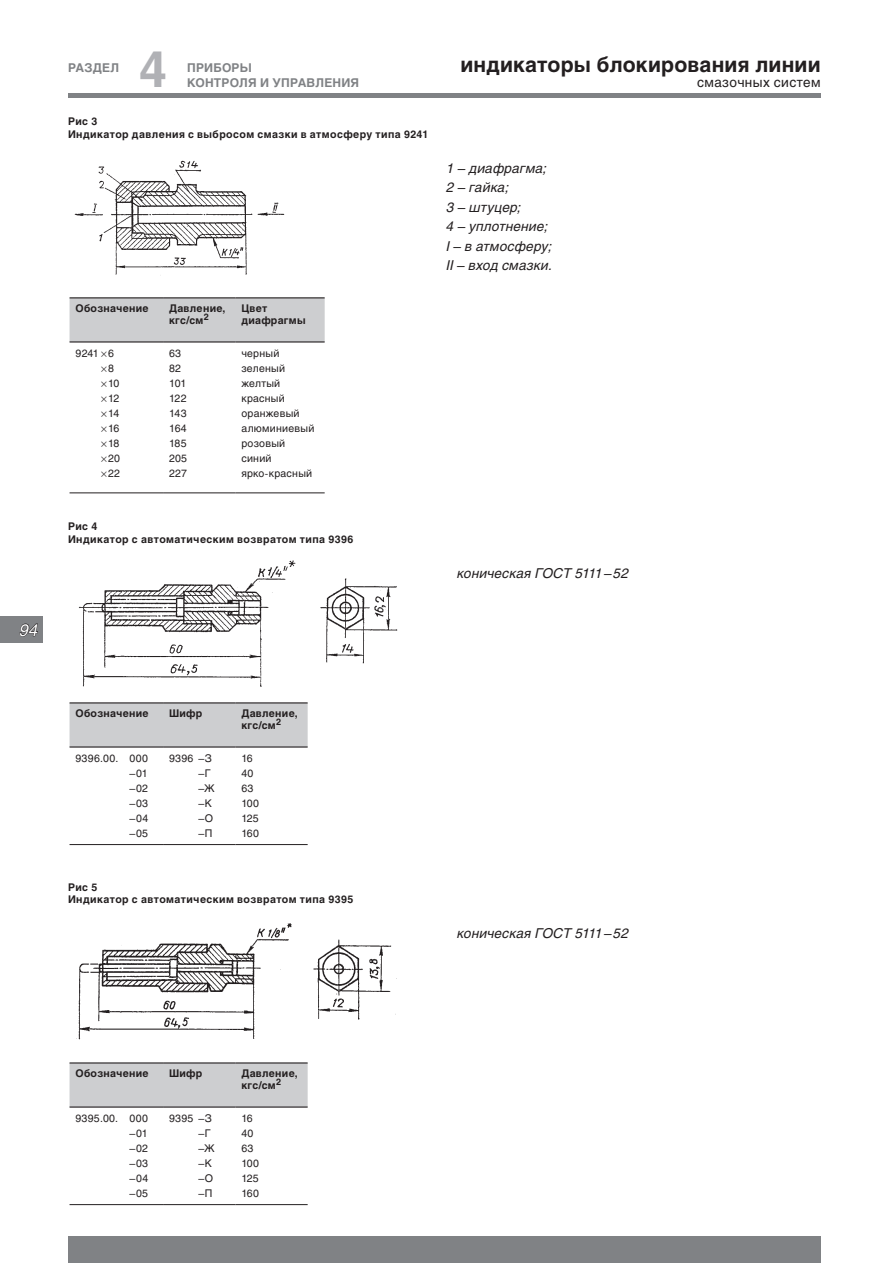
<style>
.page{position:relative;width:893px;height:1263px;background:#fff}
.page>*{position:absolute;margin:0;border:0;box-sizing:border-box;transform-origin:0 0}
.t1{font:700 49.5px "Helios";color:#b0b1b5}
.t2{font:700 21px "Helios";letter-spacing:.01em;color:#231f20}
.t3{font:italic 16.5px "Helios";color:#fff}
.t4{font:italic 13.5px/19.5px "Helios";letter-spacing:.015em;color:#231f20}
.t5{font:13.5px "Helios";letter-spacing:.03em;color:#231f20}
.t6{font:700 12px/15px "Helios";letter-spacing:.015em;color:#808285}
.t7{font:700 10.5px/12px "Helios";letter-spacing:.04em;color:#231f20}
.t8{font:10.5px/15px "Helios";letter-spacing:.025em;color:#231f20}
.t9{font:10.5px/15px "Helios";letter-spacing:-.03em;color:#231f20}
</style>
<div class="page">
<hr style="left:68px;top:94px;width:753px;height:4px;background:#808285">
<div style="left:68px;top:1236px;width:753px;height:27px;background:#808285"></div>
<div style="left:0;top:616px;width:43px;height:27px;background:#808285"></div>
<svg style="left:20px;top:623px;width:18px;height:13px"></svg>
<img style="left:74px;top:160px;width:211px;height:116px">
<img style="left:78px;top:560px;width:320px;height:127px">
<img style="left:76px;top:923px;width:321px;height:117px">
<div style="left:70px;top:298px;width:255px;height:43px;background:#cdced0"></div>
<hr style="left:70px;top:297px;width:93px;height:1px;background:#231f20">
<hr style="left:163px;top:297px;width:72px;height:1px;background:#231f20">
<hr style="left:235px;top:297px;width:90px;height:1px;background:#231f20">
<hr style="left:70px;top:341px;width:93px;height:1px;background:#231f20">
<hr style="left:163px;top:341px;width:72px;height:1px;background:#231f20">
<hr style="left:235px;top:341px;width:90px;height:1px;background:#231f20">
<hr style="left:70px;top:492px;width:93px;height:1px;background:#231f20">
<hr style="left:163px;top:492px;width:72px;height:1px;background:#231f20">
<hr style="left:235px;top:492px;width:90px;height:1px;background:#231f20">
<div style="left:70px;top:703px;width:238px;height:43px;background:#cdced0"></div>
<hr style="left:70px;top:702px;width:93px;height:1px;background:#231f20">
<hr style="left:163px;top:702px;width:72px;height:1px;background:#231f20">
<hr style="left:235px;top:702px;width:73px;height:1px;background:#231f20">
<hr style="left:70px;top:746px;width:93px;height:1px;background:#231f20">
<hr style="left:163px;top:746px;width:72px;height:1px;background:#231f20">
<hr style="left:235px;top:746px;width:73px;height:1px;background:#231f20">
<hr style="left:70px;top:844px;width:93px;height:1px;background:#231f20">
<hr style="left:163px;top:844px;width:72px;height:1px;background:#231f20">
<hr style="left:235px;top:844px;width:73px;height:1px;background:#231f20">
<div style="left:70px;top:1063px;width:238px;height:43px;background:#cdced0"></div>
<hr style="left:70px;top:1062px;width:93px;height:1px;background:#231f20">
<hr style="left:163px;top:1062px;width:72px;height:1px;background:#231f20">
<hr style="left:235px;top:1062px;width:73px;height:1px;background:#231f20">
<hr style="left:70px;top:1106px;width:93px;height:1px;background:#231f20">
<hr style="left:163px;top:1106px;width:72px;height:1px;background:#231f20">
<hr style="left:235px;top:1106px;width:73px;height:1px;background:#231f20">
<hr style="left:70px;top:1204px;width:93px;height:1px;background:#231f20">
<hr style="left:163px;top:1204px;width:72px;height:1px;background:#231f20">
<hr style="left:235px;top:1204px;width:73px;height:1px;background:#231f20">
<h3 class="t3" style="left:20px;top:620px;width:20px">94</h3>
<h1 class="t1" style="left:139px;top:41px;width:29px">4</h1>
<p class="t6" style="left:68px;top:61px;width:53px">РАЗДЕЛ</p>
<p class="t6" style="left:187px;top:61px;width:174px">ПРИБОРЫ<br>КОНТРОЛЯ И УПРАВЛЕНИЯ</p>
<p class="t7" style="left:68px;top:115px;width:362px;line-height:12.6px">Рис 3<br>Индикатор давления с выбросом смазки в атмосферу типа 9241</p>
<p class="t7" style="left:76px;top:302px;width:75px">Обозначение</p>
<p class="t7" style="left:169px;top:302px;width:58px">Давление, кгс/см<sup>2</sup></p>
<p class="t7" style="left:241px;top:302px;width:66px">Цвет диафрагмы</p>
<p class="t9" style="left:108px;top:346px;width:14px;text-indent:-32px">9241 6<br>8<br>10<br>12<br>14<br>16<br>18<br>20<br>22</p>
<p class="t8" style="left:169px;top:346px;width:20px">63<br>82<br>101<br>122<br>143<br>164<br>185<br>205<br>227</p>
<p class="t8" style="left:241px;top:346px;width:74px">черный зеленый желтый красный оранжевый алюминиевый розовый синий ярко-красный</p>
<p class="t7" style="left:68px;top:520px;width:287px;line-height:12.6px">Рис 4<br>Индикатор с автоматическим возвратом типа 9396</p>
<h2 class="t2" style="left:460px;top:53px;width:362px">индикаторы блокирования линии</h2>
<p class="t4" style="left:446px;top:158px;width:107px">1 – диафрагма;<br>2 – гайка;<br>3 – штуцер;<br>4 – уплотнение;<br>I – в атмосферу;<br>II – вход смазки.</p>
<p class="t5" style="left:697px;top:74px;width:125px">смазочных систем</p>
<p class="t4" style="left:457px;top:563px;width:173px">коническая ГОСТ 5111–52</p>
<p class="t7" style="left:76px;top:707px;width:75px">Обозначение</p>
<p class="t7" style="left:169px;top:707px;width:35px">Шифр</p>
<p class="t7" style="left:241px;top:707px;width:58px">Давление, кгс/см<sup>2</sup></p>
<p class="t8" style="left:130px;top:751px;width:20px;text-align:justify;text-indent:-54px">9396.00. 000 –01 –02 –03 –04 –05</p>
<p class="t8" style="left:198px;top:751px;width:18px;text-indent:-29px">9396 –З –Г –Ж –К –О –П</p>
<p class="t8" style="left:241px;top:751px;width:19px">16<br>40<br>63<br>100<br>125<br>160</p>
<p class="t7" style="left:68px;top:880px;width:287px;line-height:12.6px">Рис 5<br>Индикатор с автоматическим возвратом типа 9395</p>
<p class="t4" style="left:457px;top:923px;width:173px">коническая ГОСТ 5111–52</p>
<p class="t7" style="left:76px;top:1067px;width:75px">Обозначение</p>
<p class="t7" style="left:169px;top:1067px;width:35px">Шифр</p>
<p class="t7" style="left:241px;top:1067px;width:58px">Давление, кгс/см<sup>2</sup></p>
<p class="t8" style="left:130px;top:1111px;width:20px;text-align:justify;text-indent:-54px">9395.00. 000 –01 –02 –03 –04 –05</p>
<p class="t8" style="left:198px;top:1111px;width:18px;text-indent:-29px">9395 –З –Г –Ж –К –О –П</p>
<p class="t8" style="left:241px;top:1111px;width:19px">16<br>40<br>63<br>100<br>125<br>160</p>
</div>
